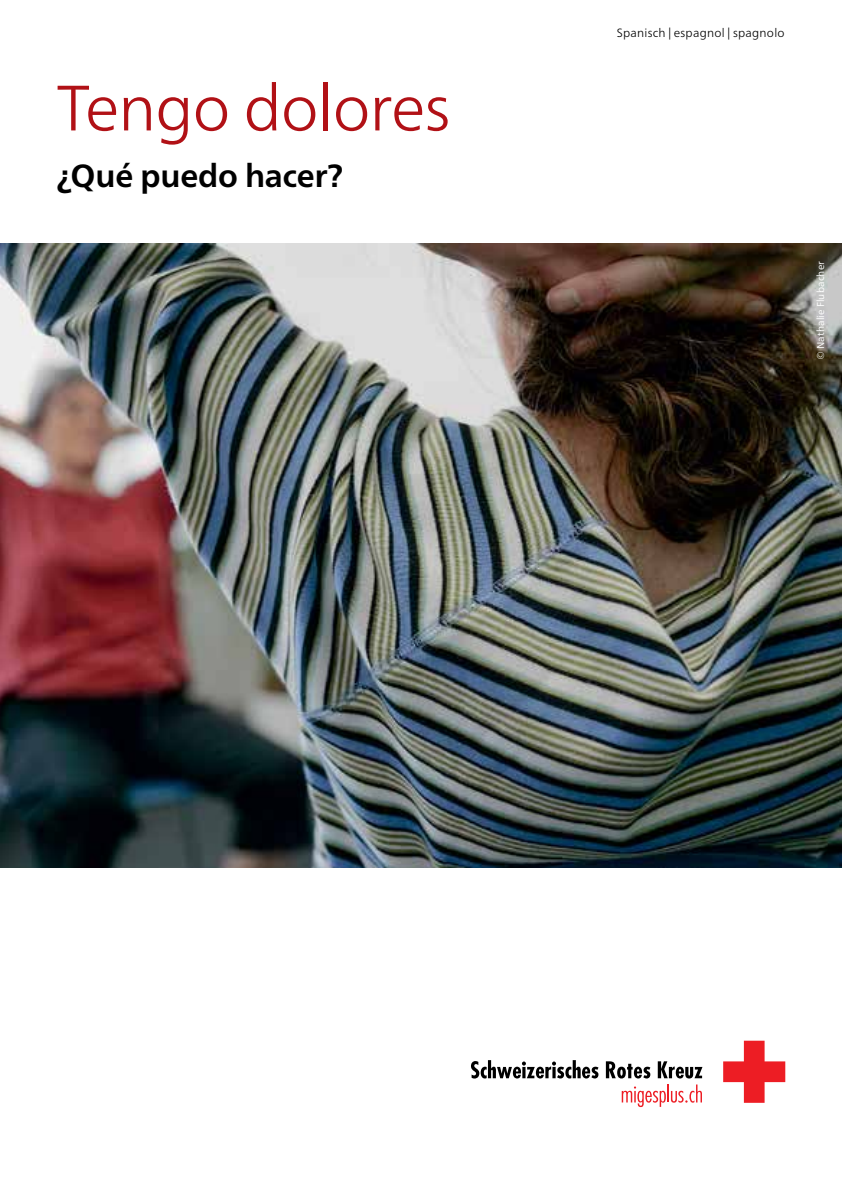
<style>
.page{position:relative;width:842px;height:1191px;background:#fff}
.page>*{position:absolute;margin:0;border:0;box-sizing:border-box;transform-origin:0 0}
.t1{font:300 64px "Frutiger Neue LTW1 G";letter-spacing:-.015em;color:#b11116}
.t2{font:700 32px "Frutiger Neue LTW1 G";letter-spacing:-.005em;color:#000}
.t3{font:300 12px "Frutiger Neue LTW1 G";letter-spacing:.02em;color:#000}
.t4{font:10px "Frutiger Neue LTW1 G";letter-spacing:.02em;color:#fff}
</style>
<div class="page">
<img style="left:0;top:244px;width:842px;height:623px">
<svg style="left:723px;top:1040px;width:62px;height:62px"></svg>
<svg style="left:471px;top:1060px;width:127px;height:18px"></svg>
<svg style="left:606px;top:1061px;width:44px;height:17px"></svg>
<svg style="left:658px;top:1061px;width:44px;height:17px"></svg>
<svg style="left:622px;top:1084px;width:80px;height:23px"></svg>
<h1 class="t1" style="left:57px;top:69px;width:395px">Tengo dolores</h1>
<h2 class="t2" style="left:57px;top:157px;width:288px">¿Qué puedo hacer?</h2>
<p class="t3" style="left:617px;top:26px;width:169px">Spanisch | espagnol | spagnolo</p>
<p class="t4" style="left:815px;top:360px;width:101px;rotate:-90deg">© Nathalie Flubacher</p>
</div>
